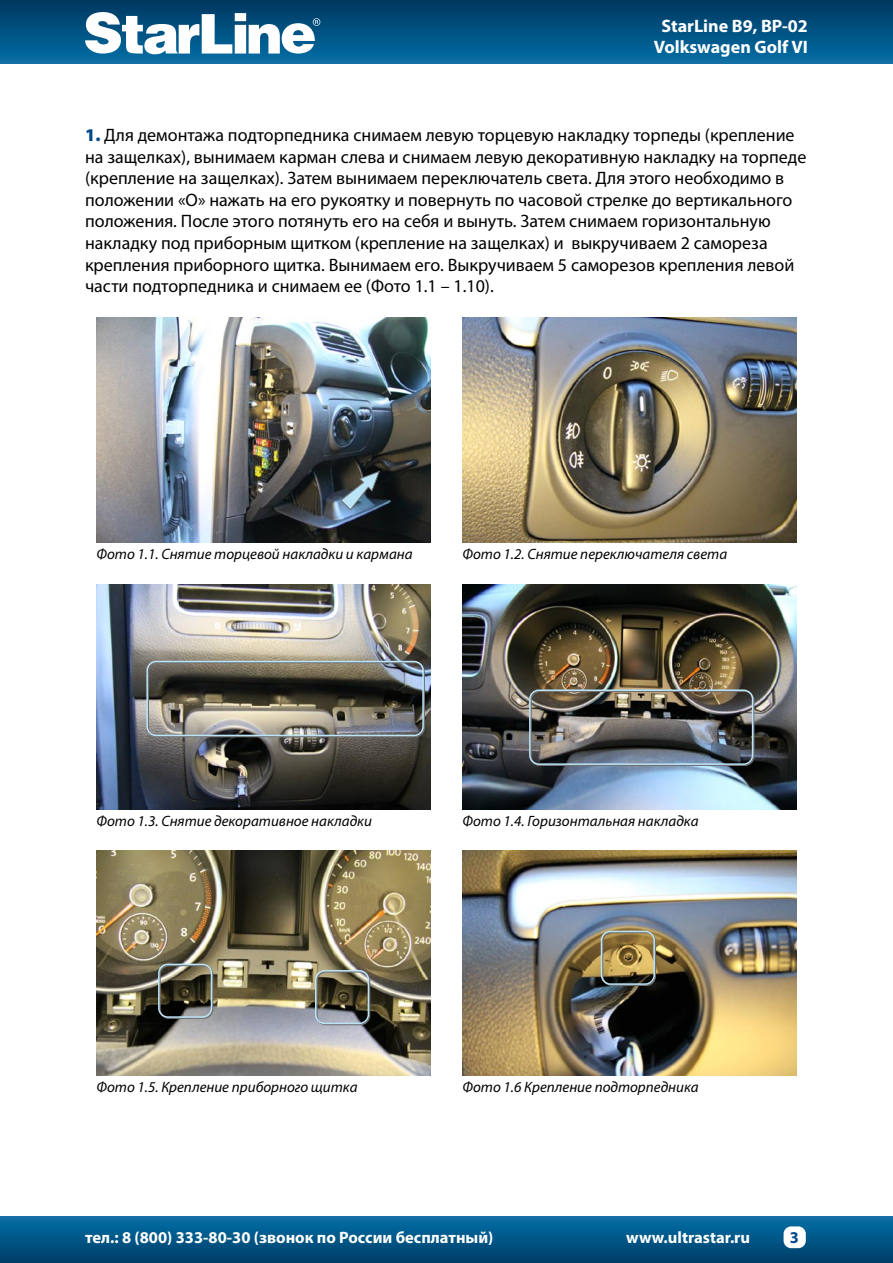
<style>
.page{position:relative;width:893px;height:1263px;background:#fff}
.page>*{position:absolute;margin:0;border:0;box-sizing:border-box;transform-origin:0 0}
.t1{font:18px/21.6px "Myriad Pro";color:#000}
.t2{font:700 18px/21.6px "Myriad Pro";color:#fff;text-align:center}
.t3{font:700 16.5px "Myriad Pro";color:#fff}
.t4{font:700 16.5px "Myriad Pro";color:#00498c}
.t5{font:italic 15px "Myriad Pro";color:#000}
.s1{font-weight:900;color:#00498c}
</style>
<div class="page">
<div style="left:0;top:0;width:893px;height:64px;background:linear-gradient(to bottom,#00375f,#066ea4)"></div>
<div style="left:0;top:1216px;width:893px;height:47px;background:linear-gradient(to bottom,#076fa7,#003d67)"></div>
<svg style="left:85px;top:12px;width:235px;height:42px"></svg>
<div style="left:783px;top:1226px;width:23px;height:22px;background:#fff;border-radius:8px"></div>
<img style="left:96px;top:317px;width:334px;height:225px">
<img style="left:462px;top:317px;width:334px;height:225px">
<svg style="left:340px;top:470px;width:40px;height:41px;background:#5a6d78"></svg>
<img style="left:96px;top:584px;width:334px;height:225px">
<img style="left:462px;top:584px;width:334px;height:225px">
<div style="left:530px;top:690px;width:224px;height:76px;border:2px solid #707173;border-radius:9px"></div>
<div style="left:529px;top:689px;width:224px;height:76px;border:2px solid #bce4f7;border-radius:9px"></div>
<div style="left:148px;top:662px;width:277px;height:75px;border:2px solid #707173;border-radius:9px"></div>
<div style="left:146px;top:661px;width:278px;height:75px;border:2px solid #bce4f7;border-radius:9px"></div>
<img style="left:96px;top:851px;width:334px;height:225px">
<img style="left:462px;top:851px;width:334px;height:225px">
<div style="left:602px;top:932px;width:54px;height:54px;border:2px solid #707173;border-radius:9px"></div>
<div style="left:601px;top:931px;width:54px;height:54px;border:2px solid #bce4f7;border-radius:9px"></div>
<div style="left:159px;top:965px;width:54px;height:54px;border:2px solid #707173;border-radius:9px"></div>
<div style="left:158px;top:964px;width:54px;height:54px;border:2px solid #bce4f7;border-radius:9px"></div>
<div style="left:316px;top:971px;width:54px;height:54px;border:2px solid #707173;border-radius:9px"></div>
<div style="left:315px;top:970px;width:54px;height:54px;border:2px solid #bce4f7;border-radius:9px"></div>
<p class="t2" style="left:654px;top:14px;width:156px">StarLine B9, BP-02<br>Volkswagen Golf VI</p>
<p class="t1" style="left:85px;top:124px;width:723px"><span class="s1">1.</span> Для демонтажа подторпедника снимаем левую торцевую накладку торпеды (крепление на защелках), вынимаем карман слева и снимаем левую декоративную накладку на торпеде (крепление на защелках). Затем вынимаем переключатель света. Для этого необходимо в положении «О» нажать на его рукоятку и повернуть по часовой стрелке до вертикального положения. После этого потянуть его на себя и вынуть. Затем снимаем горизонтальную накладку под приборным щитком (крепление на защелках) и выкручиваем 2 самореза крепления приборного щитка. Вынимаем его. Выкручиваем 5 саморезов крепления левой части подторпедника и снимаем ее (Фото 1.1 – 1.10).</p>
<p class="t5" style="left:96px;top:545px;width:318px">Фото 1.1. Снятие торцевой накладки и кармана</p>
<p class="t5" style="left:462px;top:545px;width:266px">Фото 1.2. Снятие переключателя света</p>
<p class="t5" style="left:96px;top:811px;width:277px">Фото 1.3. Снятие декоративное накладки</p>
<p class="t5" style="left:462px;top:811px;width:238px">Фото 1.4. Горизонтальная накладка</p>
<p class="t5" style="left:96px;top:1078px;width:263px">Фото 1.5. Крепление приборного щитка</p>
<p class="t5" style="left:462px;top:1078px;width:238px">Фото 1.6 Крепление подторпедника</p>
<p class="t3" style="left:85px;top:1227px;width:410px">тел.: 8 (800) 333-80-30 (звонок по России бесплатный)</p>
<p class="t3" style="left:626px;top:1227px;width:125px">www.ultrastar.ru</p>
<p class="t4" style="left:790px;top:1226px;width:11px">3</p>
</div>
